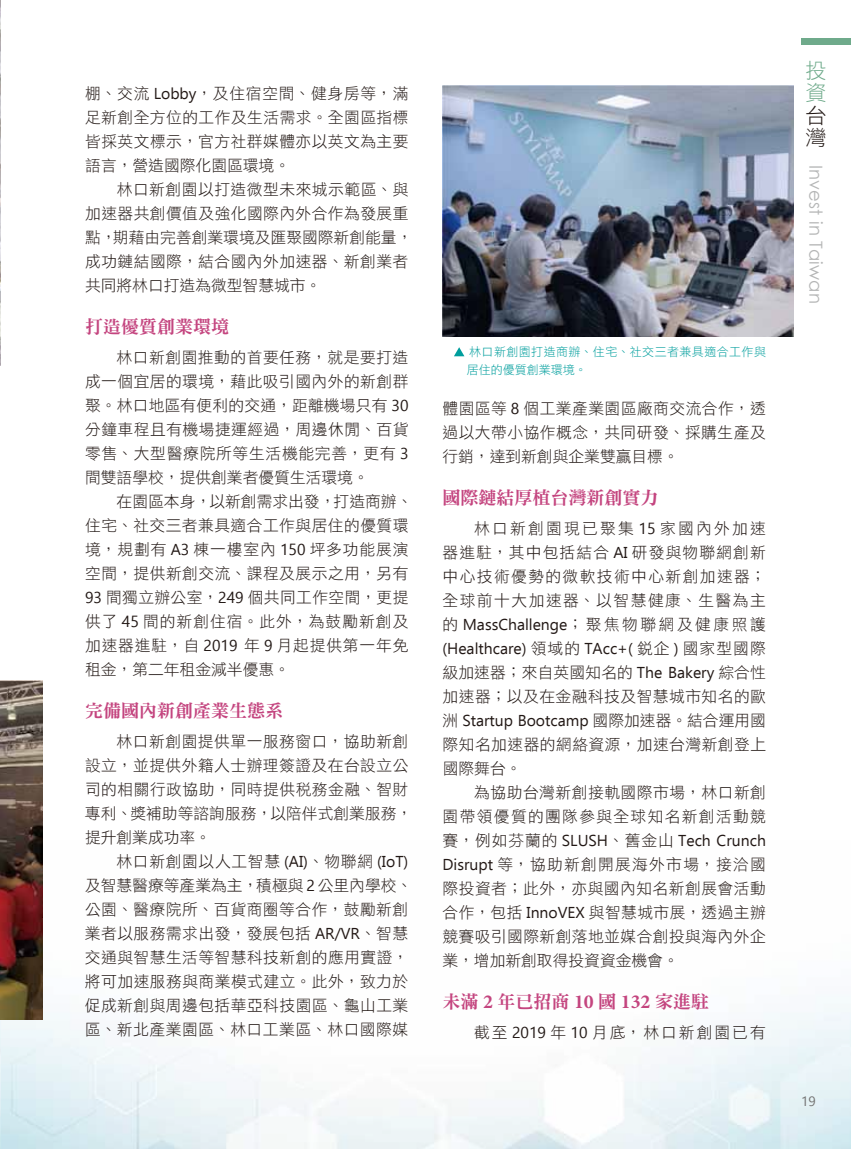
<style>
.page{position:relative;width:851px;height:1149px;background:#fff}
.page>*{position:absolute;margin:0;border:0;box-sizing:border-box;transform-origin:0 0}
.t1{font:21px/22.5px "DF Hei Std W3";color:#6faa8b}
.t2{font:21px/22.6px "DF Hei Std W3";color:#221815}
.t3{font:18px "DF Ming Std W9";color:#c4457f}
.t4{font:18px "Century Gothic";letter-spacing:.01em;color:#b5b6b6}
.t5{font:15.75px/24px "DF Hei Std W3";letter-spacing:.03em;color:#221815}
.t6{font:15.75px/24px "Ebrima";color:#221815}
.t7{font:15.75px/24px "DF Hei Std W3";letter-spacing:.085em;color:#221815;text-align:right}
.t8{font:15.75px "DF Hei Std W3";letter-spacing:.13em;color:#221815}
.t9{font:13.5px "Ebrima";color:#727171}
.t10{font:12px/18px "DF Hei Std W3";letter-spacing:.035em;color:#009e9d}
.s1{font-family:"Ebrima"}
.s2{font-family:"DF Hei Std W3"}
.s3{font-family:"Minion Pro";font-weight:700;font-size:19.8px}
</style>
<div class="page">
<img style="left:0;top:840px;width:850px;height:308px">
<div style="left:800px;top:38px;width:50px;height:7px;background:#6faa8b"></div>
<svg style="left:454px;top:347px;width:10px;height:9px"></svg>
<img style="left:442px;top:85px;width:351px;height:251px">
<img style="left:0;top:0;width:1px;height:366px">
<img style="left:0;top:680px;width:42px;height:338px">
<p class="t5" style="left:85px;top:81px;width:325px;text-align:justify">棚、交流 <span class="s1">Lobby</span>，及住宿空間、健身房等，滿足新創全方位的工作及生活需求。全園區指標皆採英文標示，官方社群媒體亦以英文為主要語言，營造國際化園區環境。</p>
<p class="t5" style="left:85px;top:177px;width:329px;text-indent:32px">林口新創園以打造微型未來城示範區、與加速器共創價值及強化國際內外合作為發展重點，期藉由完善創業環境及匯聚國際新創能量，成功鏈結國際，結合國內外加速器、新創業者共同將林口打造為微型智慧城市。</p>
<p class="t3" style="left:85px;top:317px;width:145px">打造優質創業環境</p>
<p class="t5" style="left:85px;top:345px;width:325px;text-align:justify;text-indent:32px">林口新創園推動的首要任務，就是要打造成一個宜居的環境，藉此吸引國內外的新創群聚。林口地區有便利的交通，距離機場只有 <span class="s1">30</span>分鐘車程且有機場捷運經過，周邊休閒、百貨零售、大型醫療院所等生活機能完善，更有 <span class="s1">3</span>間雙語學校，提供創業者優質生活環境。</p>
<p class="t5" style="left:85px;top:489px;width:329px;text-indent:32px">在園區本身，以新創需求出發，打造商辦、住宅、社交三者兼具適合工作與居住的優質環境，規劃有 <span class="s1">A3</span> 棟一樓室內 <span class="s1">150</span> 坪多功能展演空間，提供新創交流、課程及展示之用，另有<br><span class="s1">93</span> 間獨立辦公室，<span class="s1">249</span> 個共同工作空間，更提供了 <span class="s1">45</span> 間的新創住宿。此外，為鼓勵新創及加速器進駐，自 <span class="s1">2019</span> 年 <span class="s1">9</span> 月起提供第一年免租金，第二年租金減半優惠。</p>
<p class="t3" style="left:85px;top:701px;width:199px">完備國內新創產業生態系</p>
<p class="t5" style="left:85px;top:729px;width:329px;text-indent:32px">林口新創園提供單一服務窗口，協助新創設立，並提供外籍人士辦理簽證及在台設立公司的相關行政協助，同時提供稅務金融、智財專利、獎補助等諮詢服務，以陪伴式創業服務，提升創業成功率。</p>
<p class="t5" style="left:85px;top:849px;width:329px;text-indent:32px">林口新創園以人工智慧 <span class="s1">(AI)</span>、物聯網 <span class="s1">(IoT)</span>及智慧醫療等產業為主，積極與 <span class="s1">2</span> 公里內學校、公園、醫療院所、百貨商圈等合作，鼓勵新創業者以服務需求出發，發展包括 <span class="s1">AR/VR</span>、智慧交通與智慧生活等智慧科技新創的應用實證，將可加速服務與商業模式建立。此外，致力於促成新創與周邊包括華亞科技園區、龜山工業區、新北產業園區、林口工業區、林口國際媒</p>
<p class="t10" style="left:466px;top:342px;width:301px">林口新創園打造商辦、住宅、社交三者兼具適合工作與居住的優質創業環境。</p>
<p class="t5" style="left:442px;top:395px;width:325px;text-align:justify">體園區等 <span class="s1">8</span> 個工業產業園區廠商交流合作，透過以大帶小協作概念，共同研發、採購生產及行銷，達到新創與企業雙贏目標。</p>
<p class="t3" style="left:442px;top:487px;width:217px">國際鏈結厚植台灣新創實力</p>
<p class="t5" style="left:442px;top:515px;width:325px;text-align:justify;text-indent:32px">林口新創園現已聚集 <span class="s1">15</span> 家國內外加速器進駐，其中包括結合 <span class="s1">AI</span> 研發與物聯網創新中心技術優勢的微軟技術中心新創加速器；全球前十大加速器、以智慧健康、生醫為主</p>
<p class="t6" style="left:442px;top:611px;width:325px"><span class="s2">的</span> MassChallenge<span class="s2">；聚焦物聯網及健康照護</span>(Healthcare) <span class="s2">領域的</span> TAcc+( <span class="s2">銳企</span> ) <span class="s2">國家型國際</span></p>
<p class="t5" style="left:442px;top:659px;width:325px">級加速器；來自英國知名的 <span class="s1">The Bakery</span> 綜合性加速器；以及在金融科技及智慧城市知名的歐</p>
<p class="t6" style="left:442px;top:707px;width:325px"><span class="s2">洲</span> Startup Bootcamp <span class="s2">國際加速器。結合運用國</span></p>
<p class="t5" style="left:442px;top:731px;width:325px">際知名加速器的網絡資源，加速台灣新創登上國際舞台。</p>
<p class="t7" style="left:442px;top:779px;width:325px">為協助台灣新創接軌國際市場，林口新創<br>園帶領優質的團隊參與全球知名新創活動競</p>
<p class="t6" style="left:442px;top:827px;width:325px"><span class="s2">賽，例如芬蘭的</span> SLUSH<span class="s2">、舊金山</span> Tech Crunch</p>
<p class="t5" style="left:442px;top:851px;width:325px;text-align:justify"><span class="s1">Disrupt</span> 等，協助新創開展海外市場，接洽國際投資者；此外，亦與國內知名新創展會活動合作，包括 <span class="s1">InnoVEX</span> 與智慧城市展，透過主辦競賽吸引國際新創落地並媒合創投與海內外企業，增加新創取得投資資金機會。</p>
<p class="t3" style="left:442px;top:991px;width:268px">未滿 <span class="s3">2</span> 年已招商 <span class="s3">10</span> 國 <span class="s3">132</span> 家進駐</p>
<p class="t8" style="left:474px;top:1023px;width:293px">截至 <span class="s1">2019</span> 年 <span class="s1">10</span> 月底，林口新創園已有</p>
<h1 class="t1" style="left:805px;top:58px;width:22px">投資</h1>
<h1 class="t2" style="left:805px;top:104px;width:22px">台灣</h1>
<p class="t4" style="left:828px;top:165px;width:140px;rotate:90deg">Invest in Taiwan</p>
<p class="t9" style="left:801px;top:1091px;width:16px">19</p>
</div>
